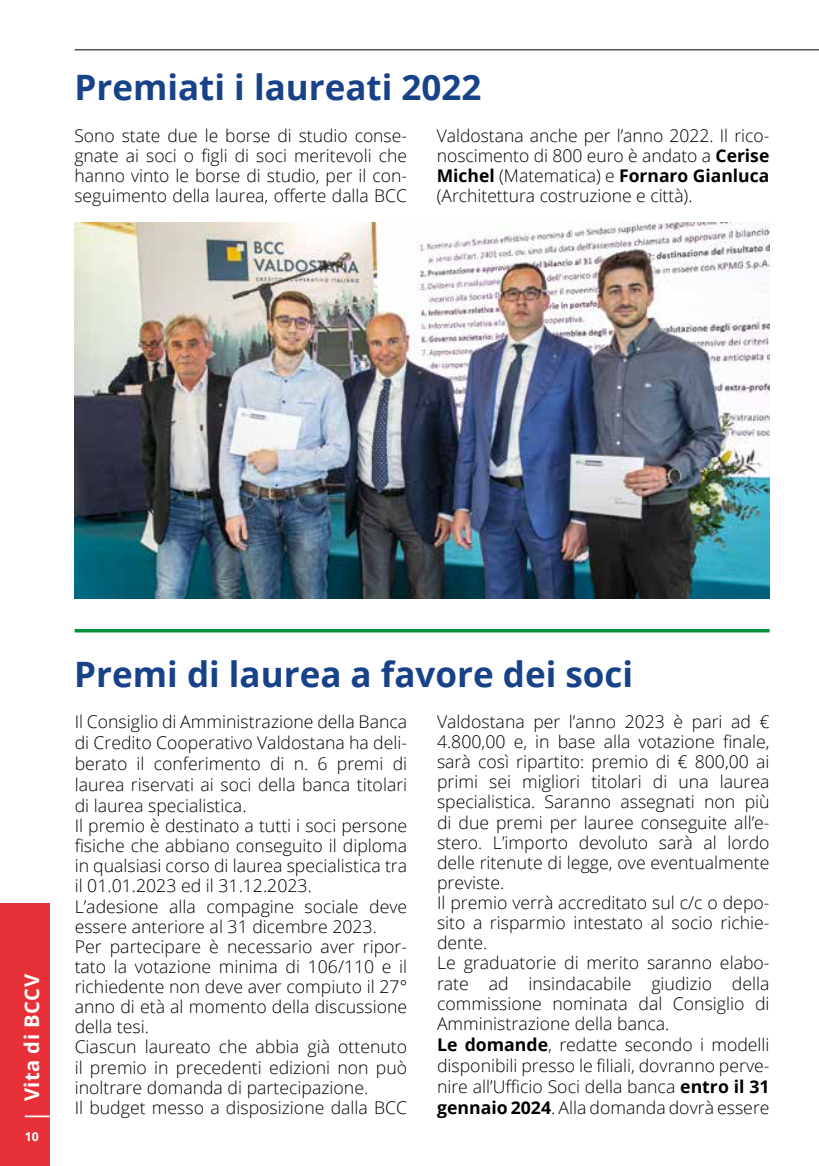
<style>
.page{position:relative;width:819px;height:1166px;background:#fff}
.page>*{position:absolute;margin:0;border:0;box-sizing:border-box;transform-origin:0 0}
.t1{font:700 35px "Open Sans";color:#184287}
.t2{font:700 20.12px "Open Sans";letter-spacing:.025em;color:#fff}
.t3{font:300 17.5px/20.3px "Open Sans";color:#000;text-align:justify}
.t4{font:700 12.25px "Open Sans";color:#fff}
.s1{font-weight:700}
</style>
<div class="page">
<hr style="left:74px;top:50px;width:745px;height:1px;background:#000">
<hr style="left:75px;top:629px;width:694px;height:3px;background:#00933a">
<img style="left:75px;top:222px;width:694px;height:376px">
<div style="left:0;top:903px;width:50px;height:263px;background:#e73037"></div>
<hr style="left:25px;top:1115px;width:25px;height:2px;background:#fff">
<h1 class="t1" style="left:74px;top:63px;width:408px">Premiati i laureati 2022</h1>
<p class="t3" style="left:74px;top:125px;width:334px">Sono state due le borse di studio conse&shy;gnate ai soci o figli di soci meritevoli che hanno vinto le borse di studio, per il con&shy;seguimento della laurea, offerte dalla BCC</p>
<p class="t3" style="left:437px;top:125px;width:334px">Valdostana anche per l’anno 2022. Il rico&shy;noscimento di 800 euro è andato a <span class="s1">Cerise Michel</span> (Matematica) e <span class="s1">Fornaro Gianluca </span>(Architettura costruzione e città).</p>
<p class="t2" style="left:18px;top:1101px;width:129px;rotate:-90deg">Vita di BCCV</p>
<p class="t4" style="left:25px;top:1127px;width:15px">10</p>
<h1 class="t1" style="left:74px;top:649px;width:560px">Premi di laurea a favore dei soci</h1>
<p class="t3" style="left:75px;top:711px;width:334px;text-align:left">Il Consiglio di Amministrazione della Banca di Credito Cooperativo Valdostana ha deli&shy;berato il conferimento di n. 6 premi di laurea riservati ai soci della banca titolari di laurea specialistica.<br>Il premio è destinato a tutti i soci persone fisiche che abbiano conseguito il diploma in qualsiasi corso di laurea specialistica tra il 01.01.2023 ed il 31.12.2023.<br>L’adesione alla compagine sociale deve essere anteriore al 31 dicembre 2023.<br>Per partecipare è necessario aver ripor&shy;tato la votazione minima di 106/110 e il richiedente non deve aver compiuto il 27° anno di età al momento della discussione della tesi.<br>Ciascun laureato che abbia già ottenuto il premio in precedenti edizioni non può inoltrare domanda di partecipazione.<br>Il budget messo a disposizione dalla BCC</p>
<p class="t3" style="left:437px;top:711px;width:334px;text-align:left">Valdostana per l’anno 2023 è pari ad € 4.800,00 e, in base alla votazione finale, sarà così ripartito: premio di € 800,00 ai primi sei migliori titolari di una laurea specialistica. Saranno assegnati non più di due premi per lauree conseguite all’e&shy;stero. L’importo devoluto sarà al lordo delle ritenute di legge, ove eventualmente previste.<br>Il premio verrà accreditato sul c/c o depo&shy;sito a risparmio intestato al socio richie&shy;dente.<br>Le graduatorie di merito saranno elabo&shy;rate ad insindacabile giudizio della commissione nominata dal Consiglio di Amministrazione della banca.<br><span class="s1">Le domande</span>, redatte secondo i modelli disponibili presso le filiali, dovranno perve&shy;nire all’Ufficio Soci della banca <span class="s1">entro il 31 gennaio 2024</span>. Alla domanda dovrà essere</p>
</div>
